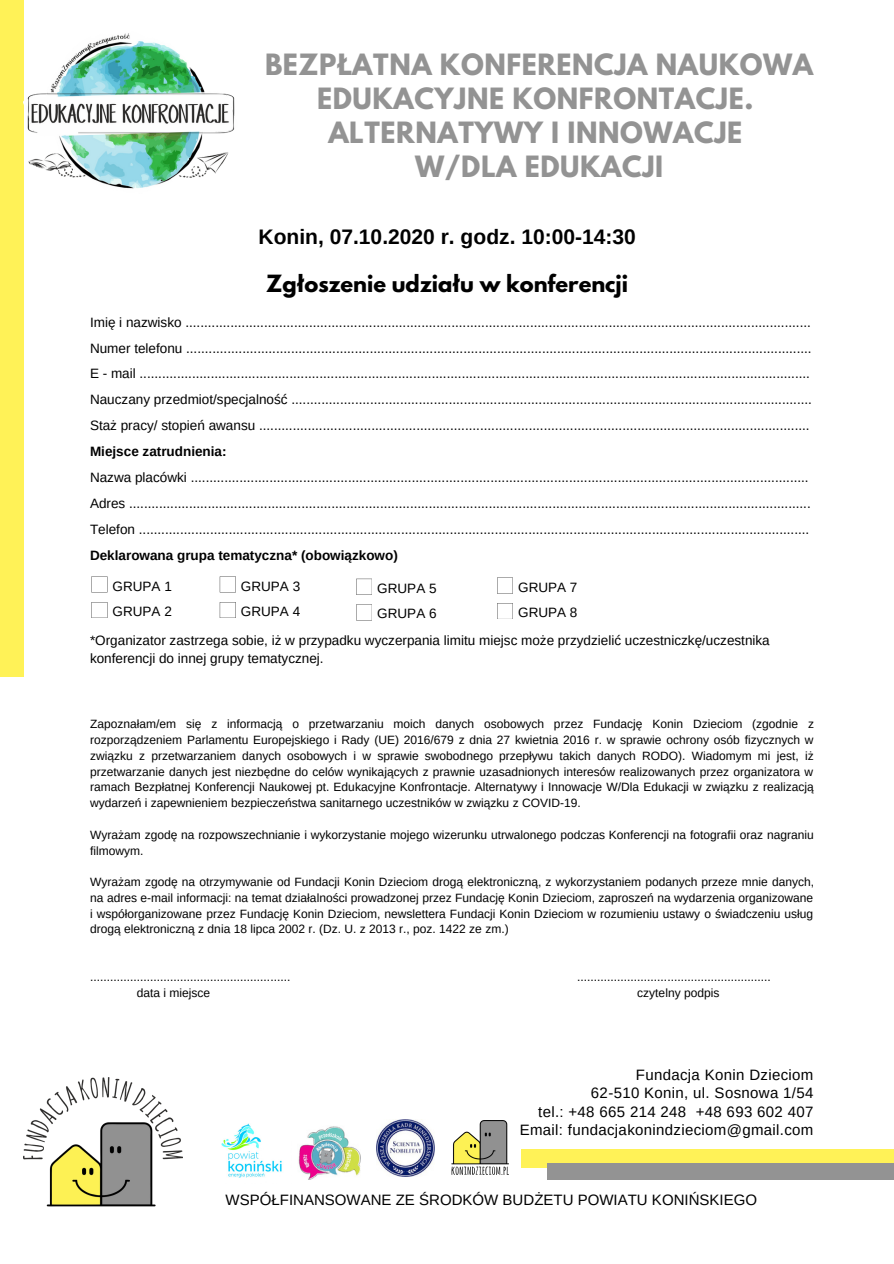
<style>
.page{position:relative;width:894px;height:1264px;background:#fff}
.page>*{position:absolute;margin:0;border:0;box-sizing:border-box;transform-origin:0 0}
.t1{font:700 25.95px/33.8px "League Spartan";letter-spacing:.02em;color:#939393;text-align:center}
.t2{font:700 21px "Arimo";color:#000}
.t3{font:700 21px "League Spartan";color:#000}
.t4{font:15px/18.5px "Arimo";letter-spacing:.02em;color:#000;text-align:right}
.t5{font:15px "Arimo";color:#000}
.t6{font:13.5px/26px "Arimo";color:#000}
.t7{font:700 13.5px "Arimo";color:#000}
.t8{font:12px/15.8px "Arimo";color:#000;text-align:justify}
</style>
<div class="page">
<div style="left:0;top:0;width:24px;height:676px;background:#fff257"></div>
<img style="left:27px;top:33px;width:208px;height:156px">
<svg style="left:91px;top:602px;width:16px;height:16px"></svg>
<svg style="left:91px;top:576px;width:16px;height:16px"></svg>
<svg style="left:220px;top:602px;width:15px;height:16px"></svg>
<svg style="left:220px;top:576px;width:15px;height:16px"></svg>
<svg style="left:356px;top:604px;width:16px;height:16px"></svg>
<svg style="left:356px;top:578px;width:16px;height:16px"></svg>
<svg style="left:497px;top:603px;width:15px;height:16px"></svg>
<svg style="left:497px;top:577px;width:15px;height:16px"></svg>
<div style="left:521px;top:1149px;width:372px;height:18px;background:#fff257"></div>
<div style="left:547px;top:1162px;width:346px;height:17px;background:#939393"></div>
<img style="left:24px;top:1077px;width:158px;height:130px">
<img style="left:221px;top:1123px;width:61px;height:55px">
<img style="left:298px;top:1126px;width:62px;height:53px">
<img style="left:451px;top:1120px;width:57px;height:54px">
<img style="left:377px;top:1119px;width:57px;height:57px">
<h1 class="t1" style="left:265px;top:51px;width:549px">BEZPŁATNA KONFERENCJA NAUKOWA<br>EDUKACYJNE KONFRONTACJE.<br>ALTERNATYWY I INNOWACJE<br>W/DLA EDUKACJI</h1>
<h2 class="t2" style="left:258px;top:225px;width:379px">Konin, 07.10.2020 r. godz. 10:00-14:30</h2>
<h2 class="t3" style="left:266px;top:273px;width:363px">Zgłoszenie udziału w konferencji</h2>
<p class="t6" style="left:90px;top:309px;width:723px">Imię i nazwisko .......................................................................................................................................................................<br>Numer telefonu .......................................................................................................................................................................<br>E - mail ...................................................................................................................................................................................<br>Nauczany przedmiot/specjalność ...........................................................................................................................................<br>Staż pracy/ stopień awansu ...................................................................................................................................................</p>
<p class="t7" style="left:90px;top:444px;width:138px">Miejsce zatrudnienia:</p>
<p class="t6" style="left:90px;top:464px;width:722px">Nazwa placówki .....................................................................................................................................................................<br>Adres ......................................................................................................................................................................................<br>Telefon ...................................................................................................................................................................................</p>
<p class="t7" style="left:90px;top:547px;width:309px">Deklarowana grupa tematyczna* (obowiązkowo)</p>
<p class="t6" style="left:112px;top:574px;width:61px;line-height:24.9px">GRUPA 1<br>GRUPA 2</p>
<p class="t6" style="left:241px;top:574px;width:61px;line-height:24.9px">GRUPA 3<br>GRUPA 4</p>
<p class="t6" style="left:377px;top:576px;width:61px;line-height:24.9px">GRUPA 5<br>GRUPA 6</p>
<p class="t6" style="left:518px;top:575px;width:61px;line-height:24.9px">GRUPA 7<br>GRUPA 8</p>
<p class="t6" style="left:90px;top:631px;width:681px;line-height:18px">*Organizator zastrzega sobie, iż w przypadku wyczerpania limitu miejsc może przydzielić uczestniczkę/uczestnika konferencji do innej grupy tematycznej.</p>
<p class="t8" style="left:90px;top:716px;width:725px">Zapoznałam/em się z informacją o przetwarzaniu moich danych osobowych przez Fundację Konin Dzieciom (zgodnie z rozporządzeniem Parlamentu Europejskiego i Rady (UE) 2016/679 z dnia 27 kwietnia 2016 r. w sprawie ochrony osób fizycznych w związku z przetwarzaniem danych osobowych i w sprawie swobodnego przepływu takich danych RODO). Wiadomym mi jest, iż przetwarzanie danych jest niezbędne do celów wynikających z prawnie uzasadnionych interesów realizowanych przez organizatora w ramach Bezpłatnej Konferencji Naukowej pt. Edukacyjne Konfrontacje. Alternatywy i Innowacje W/Dla Edukacji w związku z realizacją wydarzeń i zapewnieniem bezpieczeństwa sanitarnego uczestników w związku z COVID-19.</p>
<p class="t8" style="left:90px;top:826px;width:725px">Wyrażam zgodę na rozpowszechnianie i wykorzystanie mojego wizerunku utrwalonego podczas Konferencji na fotografii oraz nagraniu filmowym.</p>
<p class="t8" style="left:90px;top:874px;width:725px">Wyrażam zgodę na otrzymywanie od Fundacji Konin Dzieciom drogą elektroniczną, z wykorzystaniem podanych przeze mnie danych, na adres e-mail informacji: na temat działalności prowadzonej przez Fundację Konin Dzieciom, zaproszeń na wydarzenia organizowane i współorganizowane przez Fundację Konin Dzieciom, newslettera Fundacji Konin Dzieciom w rozumieniu ustawy o świadczeniu usług drogą elektroniczną z dnia 18 lipca 2002 r. (Dz. U. z 2013 r., poz. 1422 ze zm.)</p>
<p class="t8" style="left:90px;top:968px;width:202px">............................................................</p>
<p class="t8" style="left:577px;top:968px;width:195px">..........................................................</p>
<p class="t8" style="left:137px;top:984px;width:75px">data i miejsce</p>
<p class="t8" style="left:637px;top:984px;width:84px">czytelny podpis</p>
<p class="t4" style="left:519px;top:1065px;width:295px">Fundacja Konin Dzieciom<br>62-510 Konin, ul. Sosnowa 1/54<br>tel.: +48 665 214 248 +48 693 602 407<br>Email: fundacjakonindzieciom@gmail.com</p>
<p class="t5" style="left:225px;top:1190px;width:533px">WSPÓŁFINANSOWANE ZE ŚRODKÓW BUDŻETU POWIATU KONIŃSKIEGO</p>
</div>
